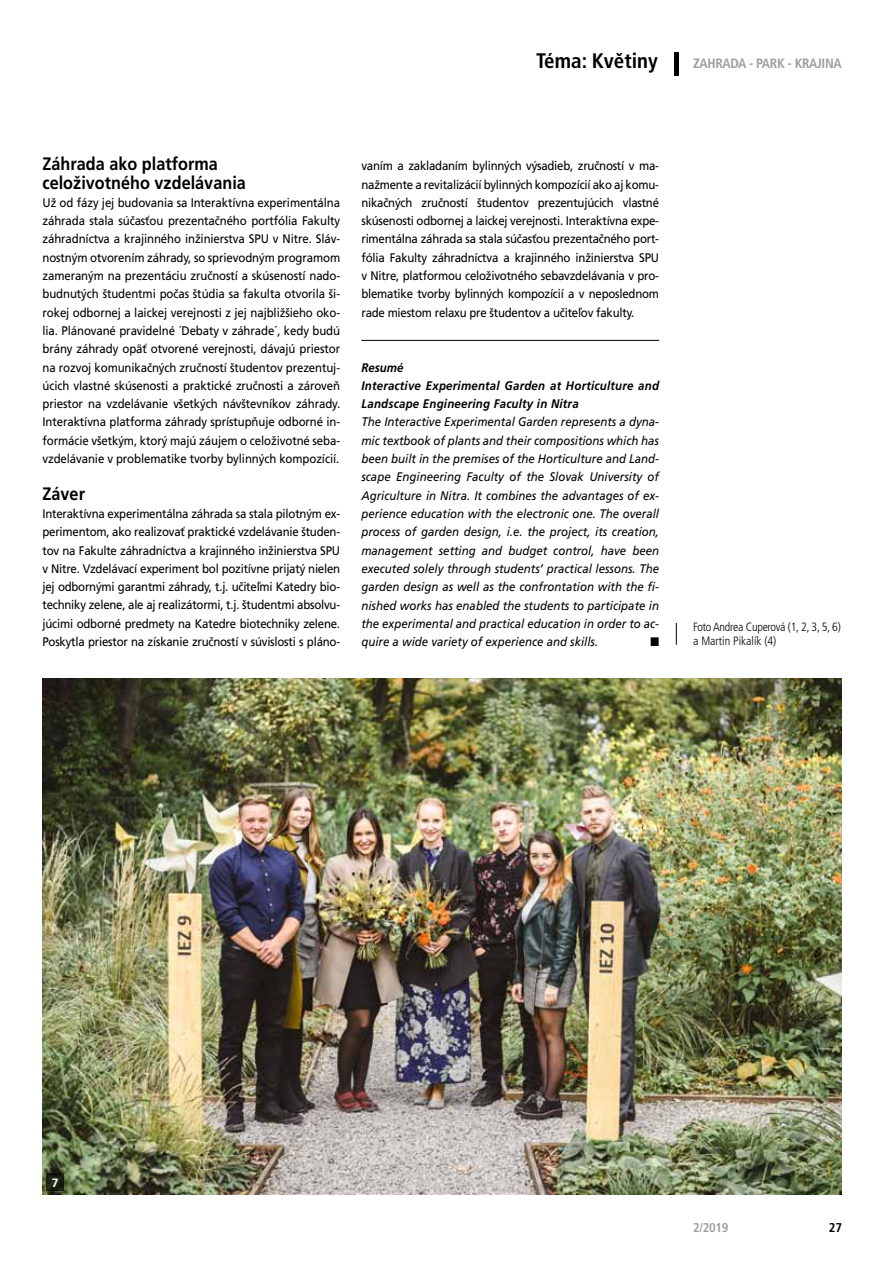
<style>
.page{position:relative;width:893px;height:1263px;background:#fff}
.page>*{position:absolute;margin:0;border:0;box-sizing:border-box;transform-origin:0 0}
.t1{font:700 condensed 21px "Frutiger OT";color:#000}
.t2{font:700 18px/18.3px "Frutiger OT";color:#000;scale:.9 1}
.t3{font:700 condensed 13.5px "Frutiger OT";letter-spacing:-.025em;color:#9c9e9f}
.t4{font:700 condensed 12.75px "Frutiger OT";color:#9c9e9f}
.t5{font:700 condensed 12.75px "Frutiger OT";color:#000}
.t6{font:12.45px/18.3px "Frutiger OT";letter-spacing:-.02em;color:#000;text-align:justify;scale:.92 1}
.t7{font:italic 12.45px/18.3px "Frutiger OT";color:#000;text-align:justify;scale:.92 1}
.t8{font:italic 700 12.45px/18.3px "Frutiger OT";letter-spacing:.02em;color:#000;scale:.92 1}
.t9{font:12.45px "Zapf Dingbats ITCOT";color:#000;scale:.92 1}
.t10{font:300 condensed 12px/14.2px "Frutiger OT";letter-spacing:-.02em;color:#000}
.t11{font:700 12px "Frutiger OT";color:#fff}
</style>
<div class="page">
<hr style="left:674px;top:52px;width:4px;height:23px;background:#000">
<img style="left:43px;top:679px;width:799px;height:516px">
<hr style="left:361px;top:340px;width:298px;height:1px;background:#000">
<svg style="left:676px;top:623px;width:1px;height:22px"></svg>
<svg style="left:47px;top:1174px;width:17px;height:17px"></svg>
<h1 class="t1" style="left:536px;top:50px;width:123px">TÉMA: KVĚTINY</h1>
<p class="t3" style="left:693px;top:56px;width:149px">ZAHRADA - PARK - KRAJINA</p>
<h2 class="t2" style="left:43px;top:155px;width:227px">Záhrada ako platforma celoživotného vzdelávania</h2>
<p class="t6" style="left:43px;top:194px;width:325px">Už od fázy jej budovania sa Interaktívna experimentálna záhrada stala súčasťou prezentačného portfólia Fakulty záhradníctva a krajinného inžinierstva SPU v Nitre. Sláv&shy;nostným otvorením záhrady, so sprievodným programom zameraným na prezentáciu zručností a skúseností nado&shy;budnutých študentmi počas štúdia sa fakulta otvorila ši&shy;rokej odbornej a laickej verejnosti z jej najbližšieho oko&shy;lia. Plánované pravidelné ´Debaty v záhrade´, kedy budú brány záhrady opäť otvorené verejnosti, dávajú priestor na rozvoj komunikačných zručností študentov prezentuj&shy;úcich vlastné skúsenosti a praktické zručnosti a zároveň priestor na vzdelávanie všetkých návštevníkov záhrady.<br>Interaktívna platforma záhrady sprístupňuje odborné in&shy;formácie všetkým, ktorý majú záujem o celoživotné seba&shy;vzdelávanie v problematike tvorby bylinných kompozícií.</p>
<h2 class="t2" style="left:43px;top:484px;width:49px">Záver</h2>
<p class="t6" style="left:43px;top:505px;width:325px">Interaktívna experimentálna záhrada sa stala pilotným ex&shy;perimentom, ako realizovať praktické vzdelávanie študen&shy;tov na Fakulte záhradníctva a krajinného inžinierstva SPU v Nitre. Vzdelávací experiment bol pozitívne prijatý nielen jej odbornými garantmi záhrady, t.j. učiteľmi Katedry bio&shy;techniky zelene, ale aj realizátormi, t.j. študentmi absolvu&shy;júcimi odborné predmety na Katedre biotechniky zelene.<br>Poskytla priestor na získanie zručností v súvislosti s pláno-</p>
<p class="t6" style="left:361px;top:157px;width:325px">vaním a zakladaním bylinných výsadieb, zručností v ma&shy;nažmente a revitalizácií bylinných kompozícií ako aj komu&shy;nikačných zručností študentov prezentujúcich vlastné skúsenosti odbornej a laickej verejnosti. Interaktívna expe&shy;rimentálna záhrada sa stala súčasťou prezentačného port&shy;fólia Fakulty záhradníctva a krajinného inžinierstva SPU v Nitre, platformou celoživotného sebavzdelávania v pro&shy;blematike tvorby bylinných kompozícií a v neposlednom rade miestom relaxu pre študentov a učiteľov fakulty.</p>
<p class="t8" style="left:361px;top:358px;width:325px">Resumé<br>Interactive Experimental Garden at Horticulture and<br>Landscape Engineering Faculty in Nitra</p>
<p class="t7" style="left:361px;top:413px;width:325px">The Interactive Experimental Garden represents a dyna&shy;mic textbook of plants and their compositions which has been built in the premises of the Horticulture and Land&shy;scape Engineering Faculty of the Slovak University of Agriculture in Nitra. It combines the advantages of ex&shy;perience education with the electronic one. The overall process of garden design, i.e. the project, its creation, management setting and budget control, have been executed solely through students’ practical lessons. The garden design as well as the confrontation with the fi&shy;nished works has enabled the students to participate in the experimental and practical education in order to ac&shy;quire a wide variety of experience and skills.</p>
<p class="t9" style="left:650px;top:636px;width:11px">■</p>
<p class="t10" style="left:693px;top:620px;width:149px">Foto Andrea Cuperová (1, 2, 3, 5, 6) a Martin Pikalík (4)</p>
<p class="t11" style="left:52px;top:1176px;width:8px">7</p>
<p class="t4" style="left:693px;top:1221px;width:37px">2/2019</p>
<p class="t5" style="left:829px;top:1221px;width:15px">27</p>
</div>
